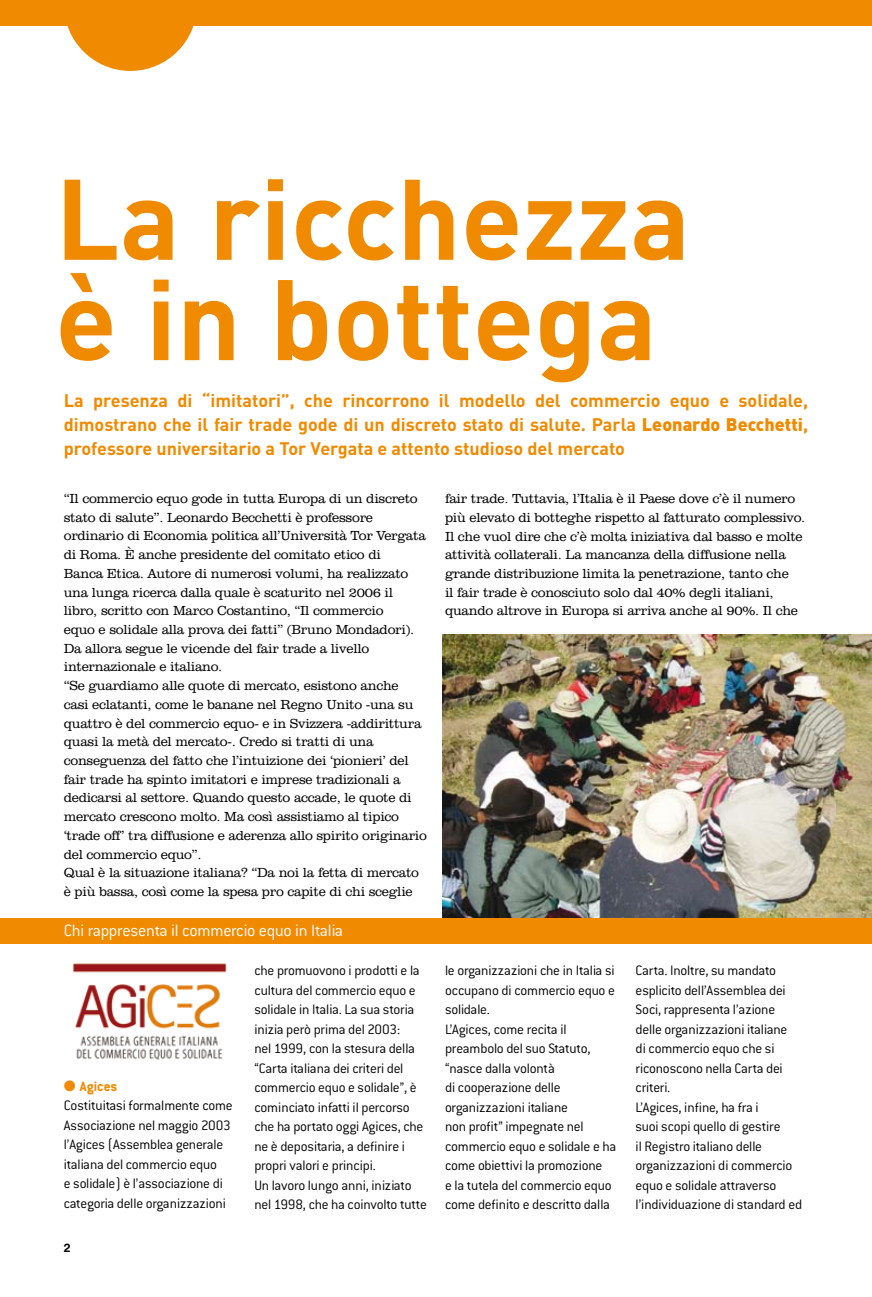
<style>
.page{position:relative;width:872px;height:1297px;background:#fff}
.page>*{position:absolute;margin:0;border:0;box-sizing:border-box;transform-origin:0 0}
.t1{font:700 112.5px/100.4px "DIN";color:#f08a00}
.t2{font:700 18px/24px "DIN";color:#f08a00;text-align:justify}
.t3{font:300 18px "Conduit ITC";letter-spacing:-.015em;color:#fff}
.t4{font:300 15px/19.5px "Conduit ITC";letter-spacing:-.015em;color:#000}
.t5{font:300 13.5px/18.8px "Clarendon BT";letter-spacing:-.02em;color:#000}
.t6{font:700 12px "Swiss 721 BT";color:#000}
.s1{font-weight:900}
.s2{color:#f08a00}
.s3{font-weight:700;color:#f08a00}
</style>
<div class="page">
<img style="left:442px;top:634px;width:430px;height:284px">
<div style="left:0;top:918px;width:872px;height:26px;background:#f08a00"></div>
<svg style="left:67px;top:26px;width:127px;height:45px"></svg>
<div style="left:0;top:0;width:872px;height:26px;background:#f08a00"></div>
<img style="left:72px;top:963px;width:155px;height:97px">
<h1 class="t1" style="left:55px;top:164px;width:636px">La ricchezza è in bottega</h1>
<p class="t2" style="left:64px;top:388px;width:746px">La presenza di “imitatori”, che rincorrono il modello del commercio equo e solidale, dimostrano che il fair trade gode di un discreto stato di salute. Parla <span class="s1">Leonardo Becchetti</span>, professore universitario a Tor Vergata e attento studioso del mercato</p>
<p class="t5" style="left:64px;top:489px;width:365px">“Il commercio equo gode in tutta Europa di un discreto stato di salute”. Leonardo Becchetti è professore ordinario di Economia politica all’Università Tor Vergata di Roma. È anche presidente del comitato etico di<br>Banca Etica. Autore di numerosi volumi, ha realizzato una lunga ricerca dalla quale è scaturito nel 2006 il libro, scritto con Marco Costantino, “Il commercio<br>equo e solidale alla prova dei fatti” (Bruno Mondadori).<br>Da allora segue le vicende del fair trade a livello internazionale e italiano.<br>“Se guardiamo alle quote di mercato, esistono anche<br>casi eclatanti, come le banane nel Regno Unito -una su quattro è del commercio equo- e in Svizzera -addirittura quasi la metà del mercato-. Credo si tratti di una conseguenza del fatto che l’intuizione dei ‘pionieri’ del fair trade ha spinto imitatori e imprese tradizionali a dedicarsi al settore. Quando questo accade, le quote di mercato crescono molto. Ma così assistiamo al tipico ‘trade off’ tra diffusione e aderenza allo spirito originario del commercio equo”.<br>Qual è la situazione italiana? “Da noi la fetta di mercato è più bassa, così come la spesa pro capite di chi sceglie</p>
<p class="t5" style="left:445px;top:489px;width:362px">fair trade. Tuttavia, l’Italia è il Paese dove c’è il numero più elevato di botteghe rispetto al fatturato complessivo.<br>Il che vuol dire che c’è molta iniziativa dal basso e molte attività collaterali. La mancanza della diffusione nella grande distribuzione limita la penetrazione, tanto che<br>il fair trade è conosciuto solo dal 40% degli italiani, quando altrove in Europa si arriva anche al 90%. Il che</p>
<h2 class="t3" style="left:64px;top:920px;width:281px">Chi rappresenta il commercio equo in Italia</h2>
<p class="t4" style="left:64px;top:1076px;width:170px"><span class="s2">●</span> <span class="s3">Agices<br></span>Costituitasi formalmente come<br>Associazione nel maggio 2003 l’Agices (Assemblea generale italiana del commercio equo<br>e solidale) è l’associazione di categoria delle organizzazioni</p>
<p class="t6" style="left:64px;top:1240px;width:8px">2</p>
<p class="t4" style="left:254px;top:961px;width:174px">che promuovono i prodotti e la cultura del commercio equo e solidale in Italia. La sua storia inizia però prima del 2003:<br>nel 1999, con la stesura della “Carta italiana dei criteri del commercio equo e solidale”, è cominciato infatti il percorso che ha portato oggi Agices, che ne è depositaria, a definire i propri valori e principi.<br>Un lavoro lungo anni, iniziato nel 1998, che ha coinvolto tutte</p>
<p class="t4" style="left:445px;top:961px;width:173px">le organizzazioni che in Italia si occupano di commercio equo e solidale.<br>L’Agices, come recita il preambolo del suo Statuto, “nasce dalla volontà<br>di cooperazione delle organizzazioni italiane<br>non profit” impegnate nel commercio equo e solidale e ha come obiettivi la promozione<br>e la tutela del commercio equo come definito e descritto dalla</p>
<p class="t4" style="left:635px;top:961px;width:168px">Carta. Inoltre, su mandato esplicito dell’Assemblea dei<br>Soci, rappresenta l’azione delle organizzazioni italiane<br>di commercio equo che si riconoscono nella Carta dei criteri.<br>L’Agices, infine, ha fra i<br>suoi scopi quello di gestire<br>il Registro italiano delle organizzazioni di commercio equo e solidale attraverso l’individuazione di standard ed</p>
</div>
